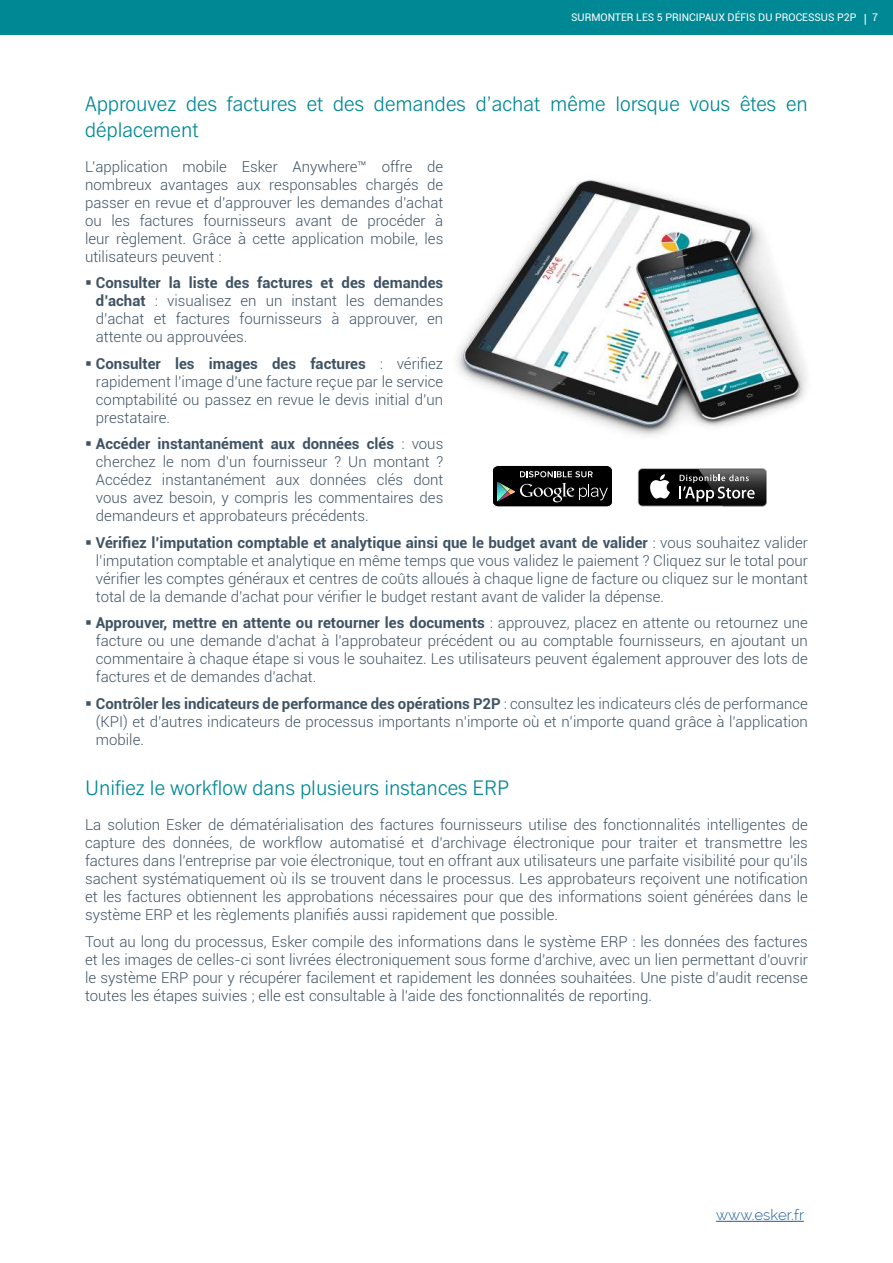
<style>
.page{position:relative;width:893px;height:1263px;background:#fff}
.page>*{position:absolute;margin:0;border:0;box-sizing:border-box;transform-origin:0 0}
.t1{font:300 21px/25.2px "Fuller Sans DT";color:#008895}
.t2{font:300 15px/18px "Roboto";color:#3f5364;text-align:justify}
.t3{font:300 15px "Raleway";color:#205d9e}
.t4{font:10.5px "Roboto";color:#fff}
.s1{font-size:12.6px}
.s2{font-weight:700}
</style>
<div class="page">
<div style="left:0;top:0;width:893px;height:34px;background:#008895"></div>
<img style="left:457px;top:179px;width:350px;height:257px">
<div style="left:639px;top:469px;width:127px;height:37px;background:#000;border-radius:4px"></div>
<svg style="left:650px;top:474px;width:20px;height:25px"></svg>
<img style="left:698px;top:468px;width:69px;height:38px">
<img style="left:699px;top:469px;width:67px;height:37px">
<svg style="left:679px;top:474px;width:76px;height:28px"></svg>
<svg style="left:493px;top:465px;width:119px;height:42px;background:#282a2a"></svg>
<hr style="left:716px;top:1221px;width:88px;height:1px;background:#205d9e">
<p class="t4" style="left:571px;top:13px;width:308px">SURMONTER LES 5 PRINCIPAUX DÉFIS DU PROCESSUS P2P <span class="s1">|</span> 7</p>
<h1 class="t1" style="left:85px;top:93px;width:724px">Approuvez des factures et des demandes d’achat même lorsque vous êtes en déplacement</h1>
<p class="t2" style="left:85px;top:157px;width:360px">L’application mobile Esker Anywhere™ offre de nombreux avantages aux responsables chargés de passer en revue et d’approuver les demandes d’achat ou les factures fournisseurs avant de procéder à leur règlement. Grâce à cette application mobile, les utilisateurs peuvent :</p>
<p class="t2" style="left:96px;top:273px;width:349px;text-indent:-11px">▪ <span class="s2">Consulter la liste des factures et des demandes d’achat</span> : visualisez en un instant les demandes d’achat et factures fournisseurs à approuver, en attente ou approuvées.</p>
<p class="t2" style="left:96px;top:354px;width:349px;text-indent:-11px">▪ <span class="s2">Consulter les images des factures</span> : vérifiez rapidement l’image d’une facture reçue par le service comptabilité ou passez en revue le devis initial d’un prestataire.</p>
<p class="t2" style="left:96px;top:434px;width:349px;text-indent:-11px">▪ <span class="s2">Accéder instantanément aux données clés</span> : vous cherchez le nom d’un fournisseur ? Un montant ?<br>Accédez instantanément aux données clés dont vous avez besoin, y compris les commentaires des demandeurs et approbateurs précédents.</p>
<p class="t2" style="left:96px;top:533px;width:713px;text-indent:-11px">▪ <span class="s2">Vérifiez l’imputation comptable et analytique ainsi que le budget avant de valider</span> : vous souhaitez valider l’imputation comptable et analytique en même temps que vous validez le paiement ? Cliquez sur le total pour vérifier les comptes généraux et centres de coûts alloués à chaque ligne de facture ou cliquez sur le montant total de la demande d’achat pour vérifier le budget restant avant de valider la dépense.</p>
<p class="t2" style="left:96px;top:613px;width:713px;text-indent:-11px">▪ <span class="s2">Approuver, mettre en attente ou retourner les documents</span> : approuvez, placez en attente ou retournez une facture ou une demande d’achat à l’approbateur précédent ou au comptable fournisseurs, en ajoutant un commentaire à chaque étape si vous le souhaitez. Les utilisateurs peuvent également approuver des lots de factures et de demandes d’achat.</p>
<p class="t2" style="left:96px;top:694px;width:714px;text-indent:-11px">▪ <span class="s2">Contrôler les indicateurs de performance des opérations P2P</span> : consultez les indicateurs clés de performance (KPI) et d’autres indicateurs de processus importants n’importe où et n’importe quand grâce à l’application mobile.</p>
<h1 class="t1" style="left:85px;top:777px;width:425px">Unifiez le workflow dans plusieurs instances ERP</h1>
<p class="t2" style="left:85px;top:816px;width:724px">La solution Esker de dématérialisation des factures fournisseurs utilise des fonctionnalités intelligentes de capture des données, de workflow automatisé et d’archivage électronique pour traiter et transmettre les factures dans l’entreprise par voie électronique, tout en offrant aux utilisateurs une parfaite visibilité pour qu’ils sachent systématiquement où ils se trouvent dans le processus. Les approbateurs reçoivent une notification et les factures obtiennent les approbations nécessaires pour que des informations soient générées dans le système ERP et les règlements planifiés aussi rapidement que possible.</p>
<p class="t2" style="left:85px;top:932px;width:724px">Tout au long du processus, Esker compile des informations dans le système ERP : les données des factures et les images de celles-ci sont livrées électroniquement sous forme d’archive, avec un lien permettant d’ouvrir le système ERP pour y récupérer facilement et rapidement les données souhaitées. Une piste d’audit recense toutes les étapes suivies ; elle est consultable à l’aide des fonctionnalités de reporting.</p>
<p class="t3" style="left:716px;top:1206px;width:90px">www.esker.fr</p>
</div>
